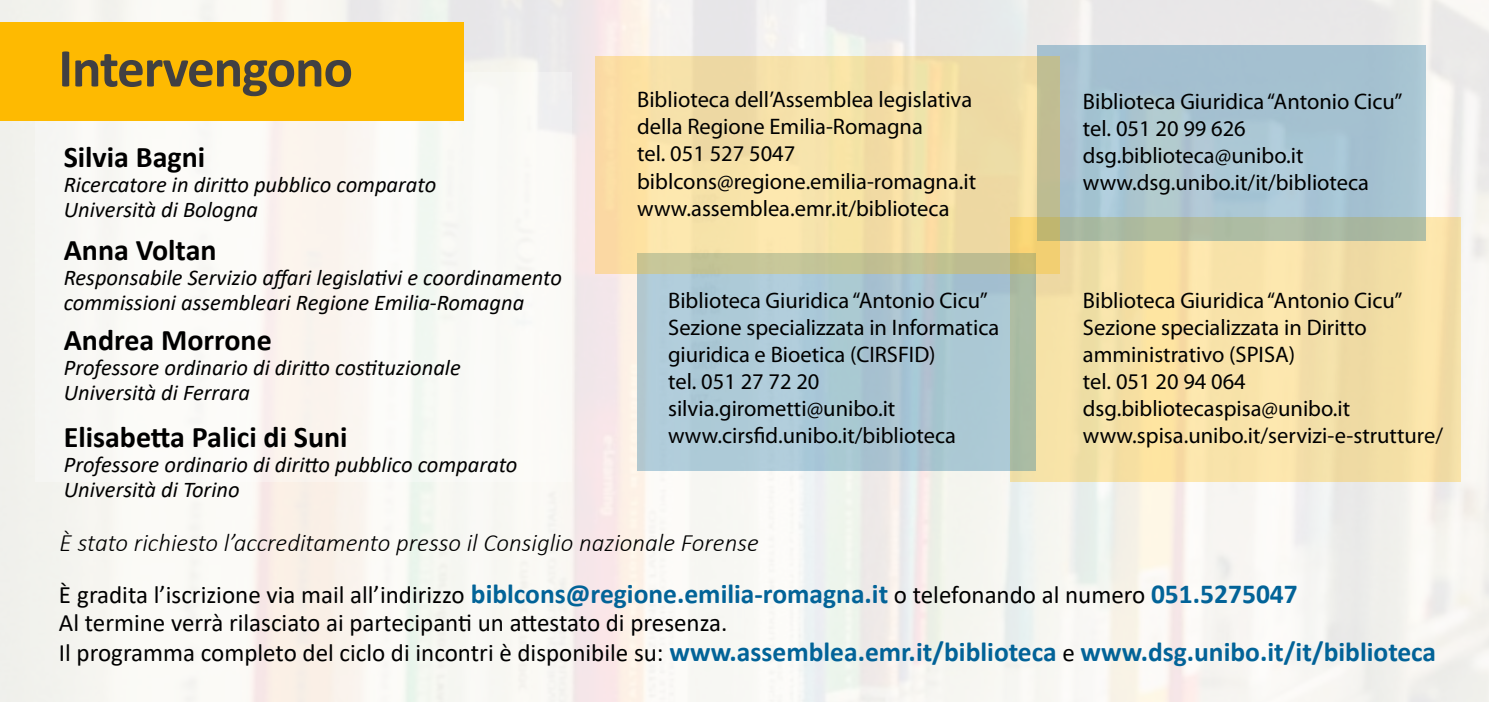
<style>
.page{position:relative;width:1489px;height:702px;background:#fff}
.page>*{position:absolute;margin:0;border:0;box-sizing:border-box;transform-origin:0 0}
.t1{font:700 55px "Calibri";letter-spacing:-.02em;color:#414042}
.t2{font:700 30px "Calibri";color:#000}
.t3{font:700 27.5px "Calibri";color:#026398}
.t4{font:25px/28.2px "Calibri";color:#000}
.t5{font:italic 300 25px "Calibri";color:#000}
.t6{font:22.5px/27px "Myriad Pro";color:#000}
.t7{font:italic 22.5px/25px "Calibri";color:#000}
.s1{font-weight:700;font-size:27.5px;color:#026398}
.s2{font-weight:400;font-size:25px;color:#000}
</style>
<div class="page">
<img style="left:0;top:0;width:1488px;height:702px">
<div style="left:35px;top:72px;width:536px;height:410px;background:#faf9f5"></div>
<div style="left:0;top:22px;width:463px;height:99px;background:#feba01"></div>
<div style="left:1009px;top:217px;width:451px;height:265px;background:#f6e2a8"></div>
<svg style="left:637px;top:274px;width:398px;height:196px;background:#abc7d2"></svg>
<svg style="left:1037px;top:45px;width:388px;height:196px;background:#a8c2cb"></svg>
<svg style="left:595px;top:57px;width:464px;height:217px;background:#efdba3"></svg>
<h1 class="t1" style="left:58px;top:29px;width:296px">Intervengono</h1>
<p class="t6" style="left:637px;top:86px;width:340px">Biblioteca dell’Assemblea legislativa della Regione Emilia-Romagna<br>tel. 051 527 5047 biblcons@regione.emilia-romagna.it www.assemblea.emr.it/biblioteca</p>
<p class="t6" style="left:1082px;top:87px;width:321px">Biblioteca Giuridica “Antonio Cicu” tel. 051 20 99 626 dsg.biblioteca@unibo.it www.dsg.unibo.it/it/biblioteca</p>
<h2 class="t2" style="left:64px;top:136px;width:143px">Silvia Bagni</h2>
<p class="t7" style="left:64px;top:171px;width:374px">Ricercatore in diritto pubblico comparato<br>Università di Bologna</p>
<h2 class="t2" style="left:64px;top:229px;width:154px">Anna Voltan</h2>
<p class="t7" style="left:64px;top:264px;width:500px">Responsabile Servizio affari legislativi e coordinamento commissioni assembleari Regione Emilia-Romagna</p>
<p class="t6" style="left:668px;top:286px;width:332px">Biblioteca Giuridica “Antonio Cicu”<br>Sezione specializzata in Informatica giuridica e Bioetica (CIRSFID)<br>tel. 051 27 72 20 silvia.girometti@unibo.it www.cirsfid.unibo.it/biblioteca</p>
<p class="t6" style="left:1082px;top:286px;width:361px">Biblioteca Giuridica “Antonio Cicu”<br>Sezione specializzata in Diritto amministrativo (SPISA)<br>tel. 051 20 94 064 dsg.bibliotecaspisa@unibo.it www.spisa.unibo.it/servizi-e-strutture/</p>
<h2 class="t2" style="left:64px;top:319px;width:210px">Andrea Morrone</h2>
<p class="t7" style="left:64px;top:354px;width:398px">Professore ordinario di diritto costituzionale<br>Università di Ferrara</p>
<h2 class="t2" style="left:64px;top:416px;width:285px">Elisabetta Palici di Suni</h2>
<p class="t7" style="left:64px;top:451px;width:455px">Professore ordinario di diritto pubblico comparato<br>Università di Torino</p>
<p class="t5" style="left:59px;top:527px;width:700px">è stato richiesto l’accreditamento presso il Consiglio nazionale Forense</p>
<p class="t4" style="left:59px;top:580px;width:1240px">è gradita l’iscrizione via mail all’indirizzo <span class="s1">biblcons@regione.emilia-romagna.it</span> o telefonando al numero <span class="s1">051.5275047<br></span>Al termine verrà rilasciato ai partecipanti un attestato di presenza.</p>
<p class="t3" style="left:59px;top:632px;width:1378px"><span class="s2">Il programma completo del ciclo di incontri è disponibile su:</span> www.assemblea.emr.it/biblioteca <span class="s2">e</span> www.dsg.unibo.it/it/biblioteca</p>
</div>
